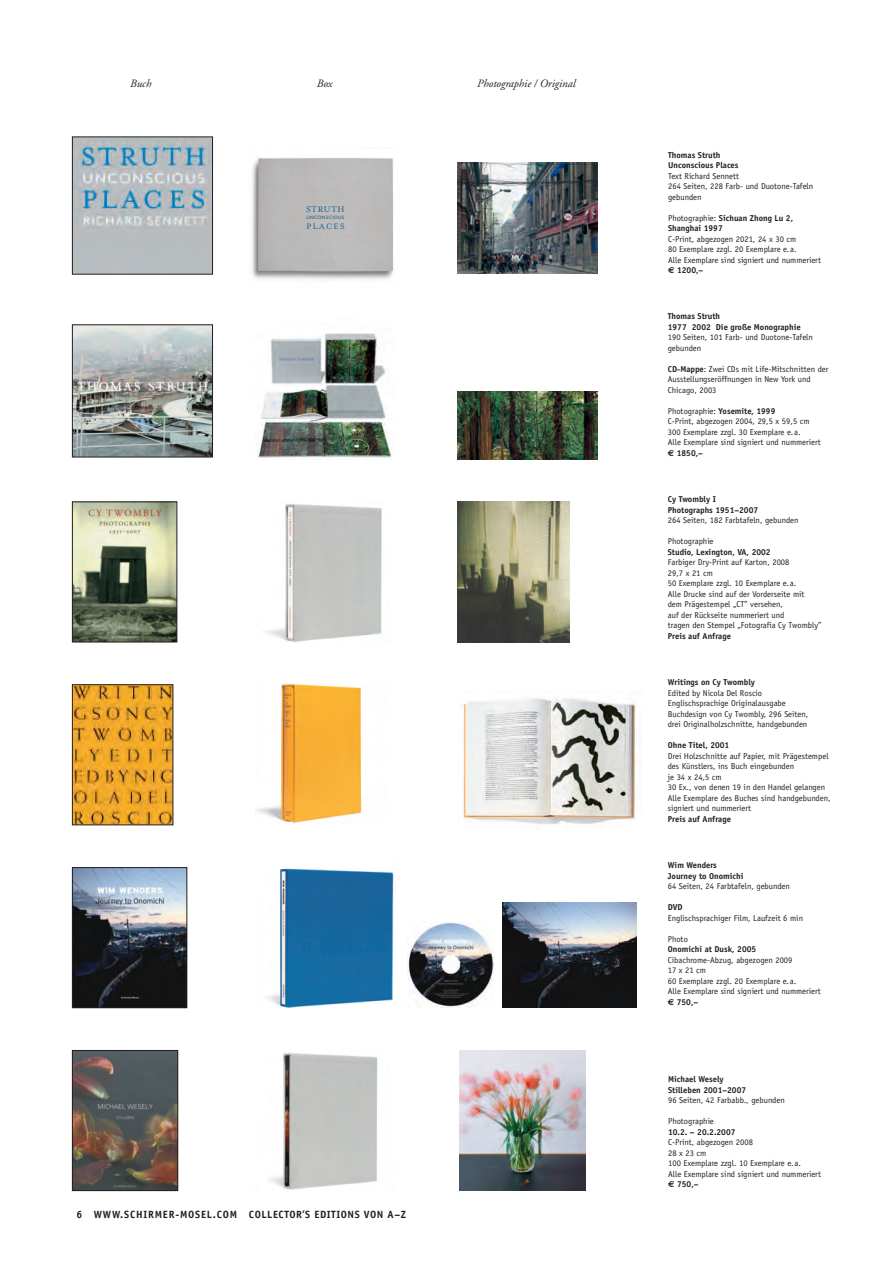
<style>
.page{position:relative;width:893px;height:1263px;background:#fff}
.page>*{position:absolute;margin:0;border:0;box-sizing:border-box;transform-origin:0 0}
.t1{font:italic 11.25px "Adobe Garamond";color:#231f20}
.t2{font:700 10.5px "Officina Sans";letter-spacing:.05em;color:#231f20}
.t3{font:9.45px "Mrs Eaves Roman Lining";letter-spacing:.05em;color:#175f93}
.t4{font:9px "Mrs Eaves Roman Lining";letter-spacing:.15em;color:#175f93}
.t5{font:8.55px/10.5px "Officina Sans";color:#231f20}
.t6{font:700 8.55px/10.5px "Officina Sans";color:#231f20}
.t7{font:4.8px "Brown Pro";letter-spacing:.07em;color:#175f93}
.s1{font-weight:400}
.s2{font-family:"Euro Sans";font-weight:700}
.s3{font-weight:700}
</style>
<div class="page">
<div style="left:72px;top:136px;width:141px;height:140px;background:#656263"></div>
<img style="left:457px;top:163px;width:140px;height:111px">
<img style="left:74px;top:327px;width:137px;height:128px">
<div style="left:72px;top:325px;width:141px;height:132px;border:1px solid #231f20"></div>
<img style="left:257px;top:333px;width:135px;height:126px">
<img style="left:457px;top:392px;width:140px;height:67px">
<img style="left:74px;top:139px;width:137px;height:133px">
<div style="left:72px;top:137px;width:141px;height:137px;border:1px solid #231f20"></div>
<img style="left:251px;top:147px;width:144px;height:133px">
<img style="left:74px;top:687px;width:97px;height:136px">
<div style="left:72px;top:685px;width:101px;height:140px;border:1px solid #231f20"></div>
<img style="left:74px;top:869px;width:111px;height:137px">
<div style="left:72px;top:867px;width:115px;height:141px;border:1px solid #231f20"></div>
<img style="left:74px;top:1052px;width:102px;height:137px">
<div style="left:72px;top:1050px;width:106px;height:141px;border:1px solid #231f20"></div>
<img style="left:255px;top:683px;width:107px;height:141px">
<img style="left:266px;top:868px;width:128px;height:140px">
<img style="left:269px;top:1053px;width:109px;height:137px">
<img style="left:457px;top:697px;width:181px;height:127px">
<img style="left:459px;top:1050px;width:127px;height:141px">
<img style="left:502px;top:902px;width:135px;height:106px">
<img style="left:408px;top:921px;width:85px;height:87px">
<img style="left:74px;top:504px;width:101px;height:136px">
<div style="left:72px;top:502px;width:105px;height:140px;border:1px solid #231f20"></div>
<img style="left:265px;top:504px;width:117px;height:138px">
<img style="left:457px;top:502px;width:113px;height:140px">
<h1 class="t1" style="left:130px;top:79px;width:23px">Buch</h1>
<h1 class="t1" style="left:317px;top:79px;width:17px">Box</h1>
<p class="t3" style="left:306px;top:204px;width:40px">STRUTH</p>
<p class="t7" style="left:306px;top:216px;width:40px">UNCONSCIOUS</p>
<p class="t4" style="left:306px;top:221px;width:40px">PLACES</p>
<h1 class="t1" style="left:477px;top:79px;width:100px">Photographie / Original</h1>
<p class="t2" style="left:77px;top:1211px;width:331px">6 WWW.SCHIRMER-MOSEL.COM COLLECTOR’S EDITIONS VON A–Z</p>
<p class="t6" style="left:668px;top:150px;width:72px">Thomas Struth<br>Unconscious Places</p>
<p class="t5" style="left:668px;top:171px;width:147px">Text Richard Sennett<br>264 Seiten, 228 Farb- und Duotone-Tafeln gebunden</p>
<p class="t6" style="left:668px;top:213px;width:127px"><span class="s1">Photographie:</span> Sichuan Zhong Lu 2,<br>Shanghai 1997</p>
<p class="t5" style="left:668px;top:234px;width:154px">C-Print, abgezogen 2021, 24 x 30 cm<br>80 Exemplare zzgl. 20 Exemplare e.a.<br>Alle Exemplare sind signiert und nummeriert <span class="s2">€</span> <span class="s3">1200,–</span></p>
<p class="t6" style="left:668px;top:312px;width:134px">Thomas Struth<br>1977 2002 Die große Monographie</p>
<p class="t5" style="left:668px;top:333px;width:147px">190 Seiten, 101 Farb- und Duotone-Tafeln gebunden</p>
<p class="t5" style="left:668px;top:364px;width:162px"><span class="s3">CD-Mappe</span>: Zwei CDs mit Life-Mitschnitten der<br>Ausstellungseröffnungen in New York und<br>Chicago, 2003</p>
<p class="t5" style="left:668px;top:406px;width:154px">Photographie: <span class="s3">Yosemite, 1999<br></span>C-Print, abgezogen 2004, 29,5 x 59,5 cm<br>300 Exemplare zzgl. 30 Exemplare e.a.<br>Alle Exemplare sind signiert und nummeriert <span class="s2">€</span> <span class="s3">1850,–</span></p>
<p class="t6" style="left:668px;top:495px;width:92px">Cy Twombly I<br>Photographs 1951–2007</p>
<p class="t5" style="left:668px;top:516px;width:132px">264 Seiten, 182 Farbtafeln, gebunden</p>
<p class="t5" style="left:668px;top:537px;width:47px">Photographie</p>
<p class="t6" style="left:668px;top:547px;width:104px">Studio, Lexington, VA, 2002</p>
<p class="t5" style="left:668px;top:558px;width:155px">Farbiger Dry-Print auf Karton, 2008<br>29,7 x 21 cm<br>50 Exemplare zzgl. 10 Exemplare e.a.<br>Alle Drucke sind auf der Vorderseite mit<br>dem Prägestempel „CT” versehen,<br>auf der Rückseite nummeriert und<br>tragen den Stempel „Fotografia Cy Twombly”</p>
<p class="t6" style="left:668px;top:631px;width:65px">Preis auf Anfrage</p>
<p class="t6" style="left:668px;top:678px;width:89px">Writings on Cy Twombly</p>
<p class="t5" style="left:668px;top:688px;width:142px">Edited by Nicola Del Roscio Englischsprachige Originalausgabe Buchdesign von Cy Twombly, 296 Seiten, drei Originalholzschnitte, handgebunden</p>
<p class="t6" style="left:668px;top:741px;width:63px">Ohne Titel, 2001</p>
<p class="t5" style="left:668px;top:751px;width:164px">Drei Holzschnitte auf Papier, mit Prägestempel des Künstlers, ins Buch eingebunden<br>je 34 x 24,5 cm<br>30 Ex., von denen 19 in den Handel gelangen Alle Exemplare des Buches sind handgebunden, signiert und nummeriert</p>
<p class="t6" style="left:668px;top:814px;width:65px">Preis auf Anfrage</p>
<p class="t6" style="left:668px;top:860px;width:77px">Wim Wenders<br>Journey to Onomichi</p>
<p class="t5" style="left:668px;top:881px;width:124px">64 Seiten, 24 Farbtafeln, gebunden</p>
<p class="t6" style="left:668px;top:902px;width:16px">DVD</p>
<p class="t5" style="left:668px;top:913px;width:137px">Englischsprachiger Film, Laufzeit 6 min</p>
<p class="t5" style="left:668px;top:934px;width:22px">Photo</p>
<p class="t6" style="left:668px;top:944px;width:90px">Onomichi at Dusk, 2005</p>
<p class="t5" style="left:668px;top:955px;width:154px">Cibachrome-Abzug, abgezogen 2009<br>17 x 21 cm<br>60 Exemplare zzgl. 20 Exemplare e.a.<br>Alle Exemplare sind signiert und nummeriert <span class="s2">€</span> <span class="s3">750,–</span></p>
<p class="t6" style="left:668px;top:1075px;width:80px">Michael Wesely<br>Stilleben 2001–2007</p>
<p class="t5" style="left:668px;top:1096px;width:118px">96 Seiten, 42 Farbabb., gebunden</p>
<p class="t5" style="left:668px;top:1117px;width:47px">Photographie</p>
<p class="t6" style="left:668px;top:1127px;width:69px">10.2. – 20.2.2007</p>
<p class="t5" style="left:668px;top:1138px;width:154px">C-Print, abgezogen 2008<br>28 x 23 cm<br>100 Exemplare zzgl. 10 Exemplare e.a.<br>Alle Exemplare sind signiert und nummeriert <span class="s2">€</span> <span class="s3">750,–</span></p>
</div>
